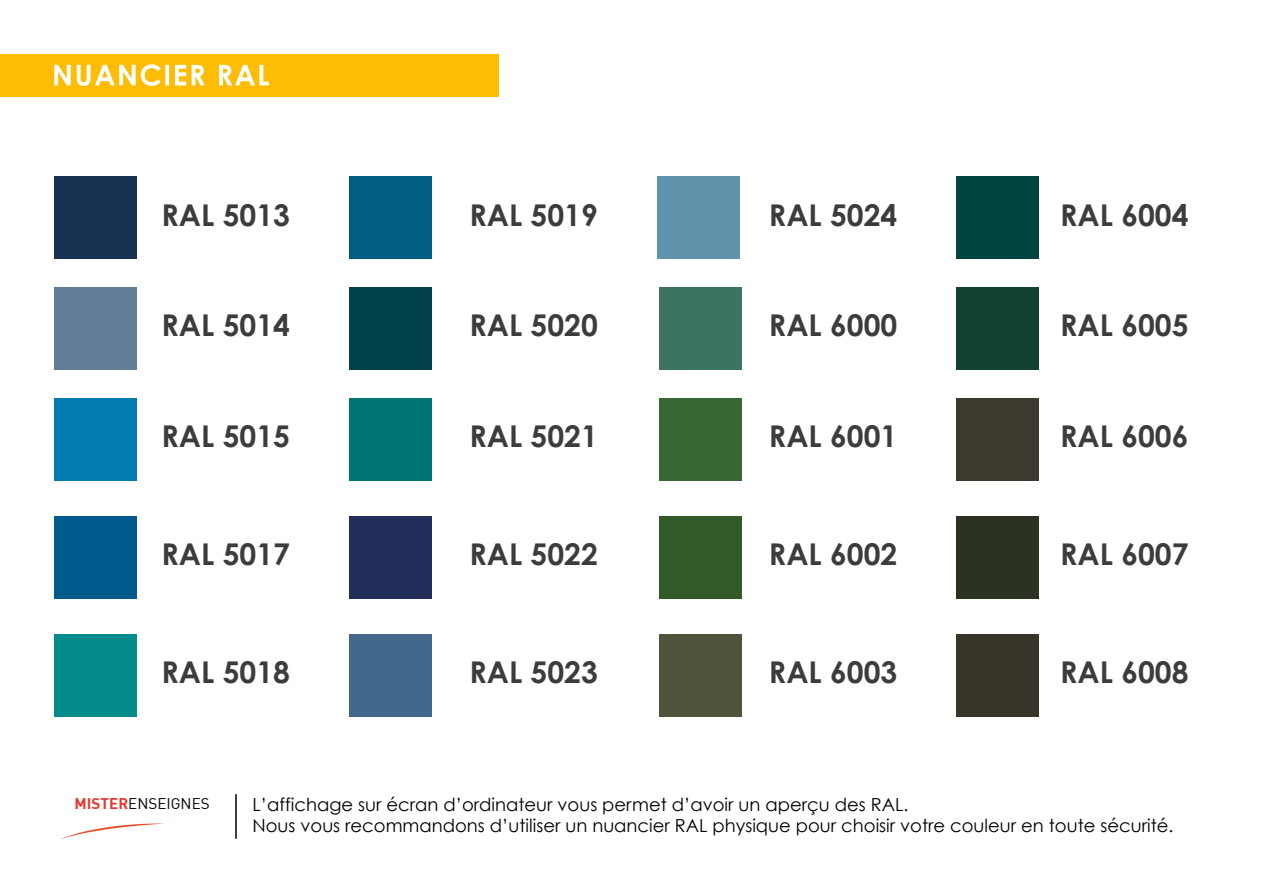
<style>
.page{position:relative;width:1263px;height:893px;background:#fff}
.page>*{position:absolute;margin:0;border:0;box-sizing:border-box;transform-origin:0 0}
.t1{font:700 30px "Century Gothic";color:#3c3c3b}
.t2{font:18px/21.6px "Century Gothic";color:#000}
.t3{font:15.15px "DIN";color:#000}
.s1{font-weight:700;color:#e73630}
</style>
<div class="page">
<svg style="left:61px;top:823px;width:103px;height:16px"></svg>
<div style="left:54px;top:176px;width:83px;height:83px;background:#193153"></div>
<div style="left:54px;top:287px;width:83px;height:83px;background:#637d96"></div>
<div style="left:54px;top:398px;width:83px;height:82px;background:#007cb0"></div>
<div style="left:54px;top:516px;width:83px;height:82px;background:#005b8c"></div>
<div style="left:54px;top:634px;width:83px;height:82px;background:#058b8c"></div>
<div style="left:349px;top:176px;width:83px;height:83px;background:#005e83"></div>
<div style="left:349px;top:287px;width:83px;height:83px;background:#00414b"></div>
<div style="left:349px;top:398px;width:83px;height:82px;background:#007577"></div>
<div style="left:349px;top:516px;width:83px;height:82px;background:#222d5a"></div>
<div style="left:349px;top:634px;width:83px;height:82px;background:#42698c"></div>
<div style="left:657px;top:176px;width:83px;height:83px;background:#6093ac"></div>
<div style="left:659px;top:287px;width:83px;height:83px;background:#3c7460"></div>
<div style="left:659px;top:398px;width:83px;height:82px;background:#366735"></div>
<div style="left:659px;top:516px;width:83px;height:82px;background:#325928"></div>
<div style="left:659px;top:634px;width:83px;height:82px;background:#50533c"></div>
<div style="left:956px;top:176px;width:83px;height:83px;background:#024442"></div>
<div style="left:956px;top:287px;width:83px;height:83px;background:#114232"></div>
<div style="left:956px;top:398px;width:83px;height:82px;background:#3c392e"></div>
<div style="left:956px;top:516px;width:83px;height:82px;background:#2c3222"></div>
<div style="left:956px;top:634px;width:83px;height:82px;background:#37342a"></div>
<hr style="left:235px;top:794px;width:2px;height:45px;background:#000">
<div style="left:0;top:54px;width:498px;height:42px;background:#febd03"></div>
<svg style="left:54px;top:64px;width:215px;height:22px"></svg>
<h1 class="t1" style="left:162px;top:192px;width:130px">RAL 5013</h1>
<h1 class="t1" style="left:469px;top:192px;width:130px">RAL 5019</h1>
<h1 class="t1" style="left:769px;top:192px;width:130px">RAL 5024</h1>
<h1 class="t1" style="left:1060px;top:192px;width:130px">RAL 6004</h1>
<h1 class="t1" style="left:162px;top:302px;width:130px">RAL 5014</h1>
<h1 class="t1" style="left:469px;top:302px;width:130px">RAL 5020</h1>
<h1 class="t1" style="left:769px;top:302px;width:130px">RAL 6000</h1>
<h1 class="t1" style="left:1060px;top:302px;width:130px">RAL 6005</h1>
<h1 class="t1" style="left:162px;top:413px;width:130px">RAL 5015</h1>
<h1 class="t1" style="left:469px;top:413px;width:130px">RAL 5021</h1>
<h1 class="t1" style="left:769px;top:413px;width:130px">RAL 6001</h1>
<h1 class="t1" style="left:1060px;top:413px;width:130px">RAL 6006</h1>
<h1 class="t1" style="left:162px;top:531px;width:130px">RAL 5017</h1>
<h1 class="t1" style="left:469px;top:531px;width:130px">RAL 5022</h1>
<h1 class="t1" style="left:769px;top:531px;width:130px">RAL 6002</h1>
<h1 class="t1" style="left:1060px;top:531px;width:130px">RAL 6007</h1>
<h1 class="t1" style="left:162px;top:649px;width:130px">RAL 5018</h1>
<h1 class="t1" style="left:469px;top:649px;width:130px">RAL 5023</h1>
<h1 class="t1" style="left:769px;top:649px;width:130px">RAL 6003</h1>
<h1 class="t1" style="left:1060px;top:649px;width:130px">RAL 6008</h1>
<p class="t3" style="left:75px;top:796px;width:137px"><span class="s1">MISTER</span>ENSEIGNES</p>
<p class="t2" style="left:253px;top:793px;width:922px">L’affichage sur écran d’ordinateur vous permet d’avoir un aperçu des RAL.<br>Nous vous recommandons d’utiliser un nuancier RAL physique pour choisir votre couleur en toute sécurité.</p>
</div>
